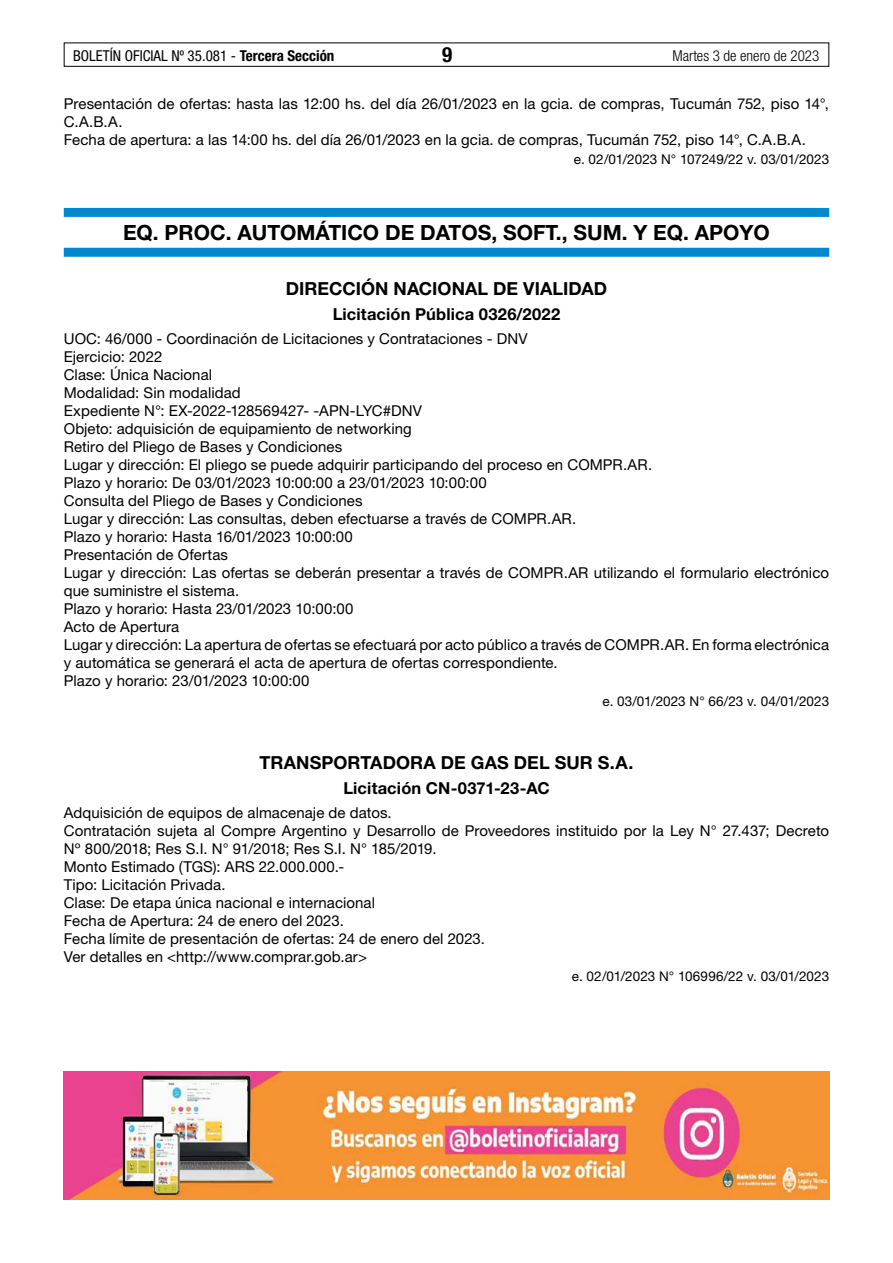
<style>
.page{position:relative;width:893px;height:1263px;background:#fff}
.page>*{position:absolute;margin:0;border:0;box-sizing:border-box;transform-origin:0 0}
.t1{font:700 21px "Helvetica Neue LT Std";color:#000}
.t2{font:700 condensed 21px "Helvetica Neue LT Std";color:#000}
.t3{font:700 18px "Helvetica Neue LT Std";letter-spacing:.005em;color:#000}
.t4{font:700 16.5px "Helvetica Neue LT Std";letter-spacing:.01em;color:#000}
.t5{font:15px/18px "Helvetica Neue LT Std";letter-spacing:.005em;color:#000}
.t6{font:condensed 15px "Helvetica Neue LT Std";color:#000}
.t7{font:300 condensed 15px "Helvetica Neue LT Std";color:#000}
.t8{font:13.5px "Helvetica Neue LT Std";letter-spacing:-.005em;color:#000}
.s1{font-weight:700}
</style>
<div class="page">
<div style="left:64px;top:43px;width:765px;height:24px;border:1px solid #000"></div>
<div style="left:64px;top:208px;width:765px;height:9px;background:#0089cf"></div>
<div style="left:64px;top:248px;width:765px;height:9px;background:#0089cf"></div>
<img style="left:64px;top:1072px;width:765px;height:127px">
<p class="t6" style="left:73px;top:47px;width:263px">BOLETÍN OFICIAL Nº 35.081 - <span class="s1">Tercera Sección</span></p>
<h1 class="t2" style="left:442px;top:42px;width:12px">9</h1>
<p class="t7" style="left:672px;top:47px;width:148px">Martes 3 de enero de 2023</p>
<p class="t5" style="left:64px;top:94px;width:767px">Presentación de ofertas: hasta las 12:00 hs. del día 26/01/2023 en la gcia. de compras, Tucumán 752, piso 14°,<br>C.A.B.A.<br>Fecha de apertura: a las 14:00 hs. del día 26/01/2023 en la gcia. de compras, Tucumán 752, piso 14°, C.A.B.A.</p>
<p class="t8" style="left:574px;top:151px;width:257px">e. 02/01/2023 N° 107249/22 v. 03/01/2023</p>
<h1 class="t1" style="left:123px;top:220px;width:648px">EQ. PROC. AUTOMÁTICO DE DATOS, SOFT., SUM. Y EQ. APOYO</h1>
<p class="t3" style="left:286px;top:278px;width:323px">DIRECCIÓN NACIONAL DE VIALIDAD</p>
<p class="t4" style="left:333px;top:304px;width:229px">Licitación Pública 0326/2022</p>
<p class="t5" style="left:64px;top:330px;width:767px">UOC: 46/000 - Coordinación de Licitaciones y Contrataciones - DNV<br>Ejercicio: 2022<br>Clase: Única Nacional<br>Modalidad: Sin modalidad<br>Expediente N°: EX-2022-128569427- -APN-LYC#DNV<br>Objeto: adquisición de equipamiento de networking<br>Retiro del Pliego de Bases y Condiciones<br>Lugar y dirección: El pliego se puede adquirir participando del proceso en COMPR.AR.<br>Plazo y horario: De 03/01/2023 10:00:00 a 23/01/2023 10:00:00<br>Consulta del Pliego de Bases y Condiciones<br>Lugar y dirección: Las consultas, deben efectuarse a través de COMPR.AR.<br>Plazo y horario: Hasta 16/01/2023 10:00:00<br>Presentación de Ofertas<br>Lugar y dirección: Las ofertas se deberán presentar a través de COMPR.AR utilizando el formulario electrónico que suministre el sistema.<br>Plazo y horario: Hasta 23/01/2023 10:00:00<br>Acto de Apertura<br>Lugar y dirección: La apertura de ofertas se efectuará por acto público a través de COMPR.AR. En forma electrónica y automática se generará el acta de apertura de ofertas correspondiente.<br>Plazo y horario: 23/01/2023 10:00:00</p>
<p class="t8" style="left:602px;top:693px;width:228px">e. 03/01/2023 N° 66/23 v. 04/01/2023</p>
<p class="t3" style="left:259px;top:752px;width:375px">TRANSPORTADORA DE GAS DEL SUR S.A.</p>
<p class="t4" style="left:343px;top:777px;width:208px">Licitación CN-0371-23-AC</p>
<p class="t5" style="left:64px;top:803px;width:767px">Adquisición de equipos de almacenaje de datos.<br>Contratación sujeta al Compre Argentino y Desarrollo de Proveedores instituido por la Ley N° 27.437; Decreto Nº 800/2018; Res S.I. N° 91/2018; Res S.I. N° 185/2019.<br>Monto Estimado (TGS): ARS 22.000.000.-<br>Tipo: Licitación Privada.<br>Clase: De etapa única nacional e internacional<br>Fecha de Apertura: 24 de enero del 2023.<br>Fecha límite de presentación de ofertas: 24 de enero del 2023.<br>Ver detalles en &lt;http://www.comprar.gob.ar&gt;</p>
<p class="t8" style="left:572px;top:968px;width:259px">e. 02/01/2023 N° 106996/22 v. 03/01/2023</p>
</div>
